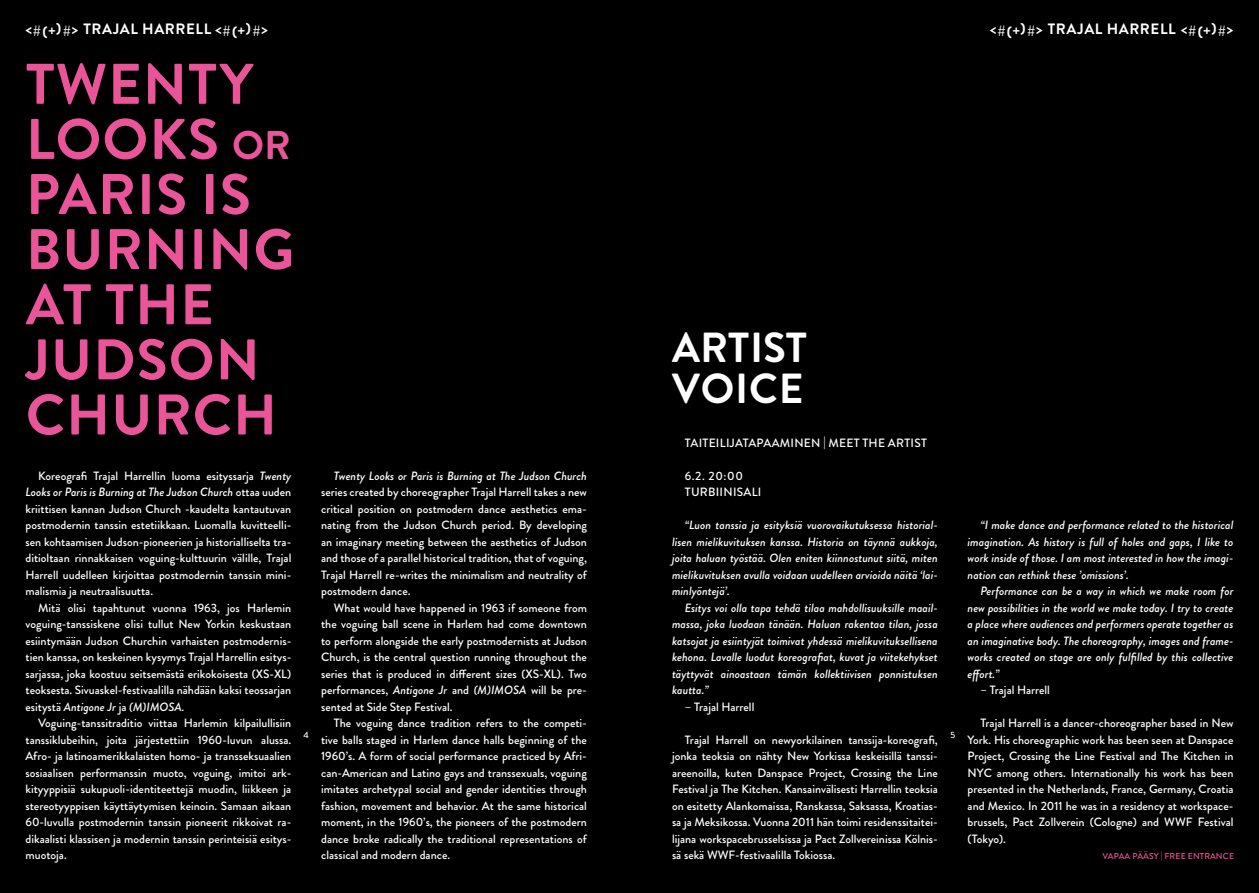
<style>
.page{position:relative;width:1259px;height:893px;background:#000}
.page>*{position:absolute;margin:0;border:0;box-sizing:border-box;transform-origin:0 0}
.t1{font:700 57.15px/55.1px "Brandon Grotesque";letter-spacing:.02em;color:#ea5599}
.t2{font:700 42px/40.5px "Brandon Grotesque";color:#fff}
.t3{font:700 15px "Brandon Grotesque";letter-spacing:.04em;color:#fff}
.t4{font:500 12px/16.5px "Brandon Grotesque";color:#fff;text-align:justify}
.t5{font:italic 500 12px/16.5px "Brandon Grotesque";color:#fff;text-align:justify}
.t6{font:500 12px/16.5px "Brandon Grotesque";letter-spacing:.035em;color:#fff}
.t7{font:500 9px "Brandon Grotesque";color:#fff}
.t8{font:500 8.7px "Brandon Grotesque";color:#ea5599}
.s1{font-size:40.05px}
.s2{font-style:italic}
</style>
<div class="page">
<p class="t3" style="left:26px;top:18px;width:244px">&lt;#(+)#&gt; TRAJAL HARRELL &lt;#(+)#&gt;</p>
<p class="t3" style="left:990px;top:18px;width:245px">&lt;#(+)#&gt; TRAJAL HARRELL &lt;#(+)#&gt;</p>
<h1 class="t1" style="left:26px;top:57px;width:118px">TWENT</h1>
<h1 class="t1" style="left:26px;top:57px;width:266px;text-indent:194px">Y<br>LOOKS <span class="s1">or<br></span>PARIS</h1>
<h1 class="t1" style="left:201px;top:168px;width:23px">IS</h1>
<h1 class="t1" style="left:26px;top:223px;width:116px">BURNING<br>AT THE<br>JUDSON<br>CHURCH</h1>
<p class="t4" style="left:26px;top:467px;width:267px;text-indent:13px">Koreografi Trajal Harrellin luoma esityssarja <span class="s2">Twenty Looks or Paris is Burning at The Judson Church</span> ottaa uuden kriittisen kannan Judson Church -kaudelta kantautuvan postmodernin tanssin estetiikkaan. Luomalla kuvitteelli&shy;sen kohtaamisen Judson-pioneerien ja historialliselta tra&shy;ditioltaan rinnakkaisen voguing-kulttuurin välille, Trajal Harrell uudelleen kirjoittaa postmodernin tanssin mini&shy;malismia ja neutraalisuutta.</p>
<p class="t4" style="left:26px;top:599px;width:267px;text-indent:13px">Mitä olisi tapahtunut vuonna 1963, jos Harlemin voguing-tanssiskene olisi tullut New Yorkin keskustaan esiintymään Judson Churchin varhaisten postmodernis&shy;tien kanssa, on keskeinen kysymys Trajal Harrellin esitys&shy;sarjassa, joka koostuu seitsemästä erikokoisesta (XS-XL) teoksesta. Sivuaskel-festivaalilla nähdään kaksi teossarjan esitystä <span class="s2">Antigone Jr</span> ja <span class="s2">(M)IMOSA.</span></p>
<p class="t4" style="left:26px;top:715px;width:267px;text-indent:13px">Voguing-tanssitraditio viittaa Harlemin kilpailullisiin tanssiklubeihin, joita järjestettiin 1960-luvun alussa.<br>Afro- ja latinoamerikkalaisten homo- ja transseksuaalien sosiaalisen performanssin muoto, voguing, imitoi ark&shy;kityyppisiä sukupuoli-identiteettejä muodin, liikkeen ja stereotyyppisen käyttäytymisen keinoin. Samaan aikaan 60-luvulla postmodernin tanssin pioneerit rikkoivat ra&shy;dikaalisti klassisen ja modernin tanssin perinteisiä esitys&shy;muotoja.</p>
<h2 class="t2" style="left:672px;top:328px;width:50px">ARTIST<br>VOICE</h2>
<p class="t4" style="left:685px;top:434px;width:8px">taiteilijatapaaminen</p>
<p class="t4" style="left:823px;top:434px;width:14px">| meet</p>
<p class="t4" style="left:862px;top:434px;width:9px">the</p>
<p class="t4" style="left:888px;top:434px;width:8px">artist</p>
<p class="t6" style="left:685px;top:467px;width:60px">6.2. 20:00<br>Turbiinisali</p>
<p class="t5" style="left:334px;top:467px;width:255px">Twenty Looks or Paris is Burning at The Judson Church</p>
<p class="t4" style="left:321px;top:484px;width:267px">series created by choreographer Trajal Harrell takes a new critical position on postmodern dance aesthetics ema&shy;nating from the Judson Church period. By developing an imaginary meeting between the aesthetics of Judson and those of a parallel historical tradition, that of voguing, Trajal Harrell re-writes the minimalism and neutrality of postmodern dance.</p>
<p class="t4" style="left:321px;top:599px;width:267px;text-indent:13px">What would have happened in 1963 if someone from the voguing ball scene in Harlem had come downtown to perform alongside the early postmodernists at Judson Church, is the central question running throughout the series that is produced in different sizes (XS-XL). Two performances, <span class="s2">Antigone Jr</span> and <span class="s2">(M)IMOSA</span> will be pre&shy;sented at Side Step Festival.</p>
<p class="t4" style="left:321px;top:715px;width:267px;text-indent:13px">The voguing dance tradition refers to the competi&shy;tive balls staged in Harlem dance halls beginning of the 1960’s. A form of social performance practiced by Afri&shy;can-American and Latino gays and transsexuals, voguing imitates archetypal social and gender identities through fashion, movement and behavior. At the same historical moment, in the 1960’s, the pioneers of the postmodern dance broke radically the traditional representations of classical and modern dance.</p>
<p class="t5" style="left:672px;top:517px;width:267px;text-indent:13px">“Luon tanssia ja esityksiä vuorovaikutuksessa historial&shy;lisen mielikuvituksen kanssa. Historia on täynnä aukkoja, joita haluan työstää. Olen eniten kiinnostunut siitä, miten mielikuvituksen avulla voidaan uudelleen arvioida näitä ‘lai&shy;minlyöntejä’.</p>
<p class="t5" style="left:672px;top:599px;width:267px;text-indent:13px">Esitys voi olla tapa tehdä tilaa mahdollisuuksille maail&shy;massa, joka luodaan tänään. Haluan rakentaa tilan, jossa katsojat ja esiintyjät toimivat yhdessä mielikuvituksellisena kehona. Lavalle luodut koreografiat, kuvat ja viitekehykset täyttyvät ainoastaan tämän kollektiivisen ponnistuksen kautta.”</p>
<p class="t4" style="left:685px;top:698px;width:71px">– Trajal Harrell</p>
<p class="t4" style="left:672px;top:731px;width:267px;text-indent:13px">Trajal Harrell on newyorkilainen tanssija-koreografi, jonka teoksia on nähty New Yorkissa keskeisillä tanssi&shy;areenoilla, kuten Danspace Project, Crossing the Line Festival ja The Kitchen. Kansainvälisesti Harrellin teoksia on esitetty Alankomaissa, Ranskassa, Saksassa, Kroatias&shy;sa ja Meksikossa. Vuonna 2011 hän toimi residenssitaitei&shy;lijana workspacebrusselsissa ja Pact Zollvereinissa Kölnis&shy;sä sekä WWF-festivaalilla Tokiossa.</p>
<p class="t7" style="left:303px;top:728px;width:7px">4</p>
<p class="t7" style="left:950px;top:728px;width:6px">5</p>
<p class="t5" style="left:967px;top:517px;width:267px;text-indent:13px">“I make dance and performance related to the historical imagination. As history is full of holes and gaps, I like to work inside of those. I am most interested in how the imagi&shy;nation can rethink these ’omissions’.</p>
<p class="t5" style="left:967px;top:583px;width:267px;text-indent:13px">Performance can be a way in which we make room for new possibilities in the world we make today. I try to create a place where audiences and performers operate together as an imaginative body. The choreography, images and frame&shy;works created on stage are only fulfilled by this collective effort.”</p>
<p class="t4" style="left:980px;top:682px;width:71px">– Trajal Harrell</p>
<p class="t4" style="left:967px;top:715px;width:267px;text-indent:13px">Trajal Harrell is a dancer-choreographer based in New York. His choreographic work has been seen at Danspace Project, Crossing the Line Festival and The Kitchen in NYC among others. Internationally his work has been presented in the Netherlands, France, Germany, Croatia and Mexico. In 2011 he was in a residency at workspace&shy;brussels, Pact Zollverein (Cologne) and WWF Festival (Tokyo).</p>
<p class="t8" style="left:1102px;top:850px;width:7px">vapaa</p>
<p class="t8" style="left:1132px;top:850px;width:39px">pääsy | free</p>
<p class="t8" style="left:1187px;top:850px;width:7px">entrance</p>
</div>
